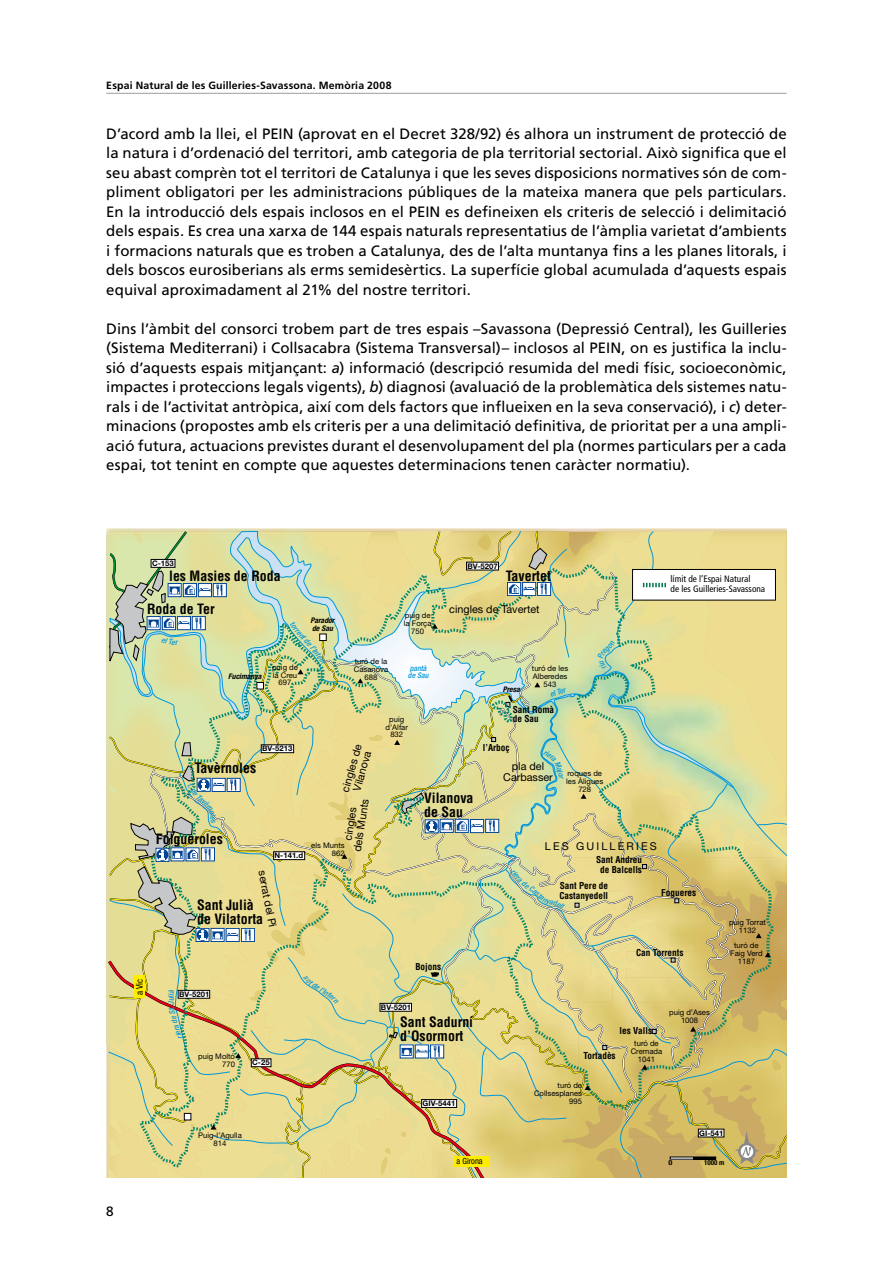
<style>
.page{position:relative;width:893px;height:1263px;background:#fff}
.page>*{position:absolute;margin:0;border:0;box-sizing:border-box;transform-origin:0 0}
.t1{font:15px/19.5px "Frutiger LT Std";color:#000;text-align:justify}
.t2{font:700 condensed 13.95px/14px "Helvetica LT Std";color:#000}
.t3{font:13.5px "Frutiger LT Std";color:#000}
.t4{font:10.8px/10.8px "Helvetica Neue LT Std";color:#000;text-align:center}
.t5{font:10.8px "Helvetica Neue LT Std";letter-spacing:.2em;color:#000}
.t6{font:700 10.5px "Frutiger LT Std";letter-spacing:.02em;color:#000}
.t7{font:700 condensed 9.3px/9.3px "Helvetica LT Std";color:#000}
.t8{font:condensed 9.3px/9.3px "Frutiger LT Std";color:#000}
.t9{font:condensed 9.3px "Helvetica Neue LT Std";color:#000}
.t10{font:condensed 8.55px "Helvetica Neue LT Std";color:#000}
.t11{font:7.65px/7.6px "Helvetica Neue LT Std";color:#000;text-align:center}
.t12{font:700 7.65px "Helvetica Neue LT Std";color:#000}
.t13{font:italic 700 condensed 7.65px/7.6px "Helvetica Neue LT Std";color:#000}
.t14{font:italic 500 condensed 7.65px/7.6px "Helvetica Neue LT Std";color:#0096da}
.t15{font:700 condensed 6.9px "Helvetica Neue LT Std";color:#000}
.t16{font:700 condensed 6.9px "Helvetica Neue LT Std";color:#000;scale:1.19 1}
.s1{font-style:italic}
</style>
<div class="page">
<hr style="left:106px;top:93px;width:681px;height:1px;background:#9c9e9f">
<svg style="left:107px;top:529px;width:680px;height:649px;background:#d8d292"></svg>
<p class="t6" style="left:106px;top:79px;width:287px">Espai Natural de les Guilleries-Savassona. Memòria 2008</p>
<p class="t1" style="left:106px;top:124px;width:682px">D’acord amb la llei, el PEIN (aprovat en el Decret 328/92) és alhora un instrument de protecció de la natura i d’ordenació del territori, amb categoria de pla territorial sectorial . Això significa que el seu abast comprèn tot el territori de Catalunya i que les seves disposicions normatives són de com&shy;pliment obligatori per les administracions públiques de la mateixa manera que pels particulars .<br>En la introducció dels espais inclosos en el PEIN es defineixen els criteris de selecció i delimitació dels espais . Es crea una xarxa de 144 espais naturals representatius de l’àmplia varietat d’ambients i formacions naturals que es troben a Catalunya, des de l’alta muntanya fins a les planes litorals, i dels boscos eurosiberians als erms semidesèrtics . La superfície global acumulada d’aquests espais equival aproximadament al 21% del nostre territori .</p>
<p class="t1" style="left:106px;top:319px;width:682px">Dins l’àmbit del consorci trobem part de tres espais –Savassona (Depressió Central), les Guilleries (Sistema Mediterrani) i Collsacabra (Sistema Transversal)– inclosos al PEIN, on es justifica la inclu&shy;sió d’aquests espais mitjançant: <span class="s1">a</span>) informació (descripció resumida del medi físic, socioeconòmic, impactes i proteccions legals vigents), <span class="s1">b</span>) diagnosi (avaluació de la problemàtica dels sistemes natu&shy;rals i de l’activitat antròpica, així com dels factors que influeixen en la seva conservació), i <span class="s1">c</span>) deter&shy;minacions (propostes amb els criteris per a una delimitació definitiva, de prioritat per a una ampli&shy;ació futura, actuacions previstes durant el desenvolupament del pla (normes particulars per a cada espai, tot tenint en compte que aquestes determinacions tenen caràcter normatiu) .</p>
<p class="t12" style="left:152px;top:558px;width:23px">C-153</p>
<p class="t2" style="left:169px;top:569px;width:113px">les Masies de Roda</p>
<p class="t2" style="left:147px;top:601px;width:69px">Roda de Ter</p>
<p class="t13" style="left:311px;top:617px;width:25px">Parador de Sau</p>
<p class="t11" style="left:404px;top:612px;width:29px">puig de la Força<br>750</p>
<p class="t12" style="left:467px;top:561px;width:32px">BV-5207</p>
<p class="t2" style="left:506px;top:568px;width:47px">Tavertet</p>
<p class="t4" style="left:449px;top:604px;width:92px">cingles de Tavertet</p>
<p class="t8" style="left:671px;top:575px;width:96px">límit de l’Espai Natural<br>de les Guilleries-Savassona</p>
<p class="t13" style="left:228px;top:672px;width:35px">Fucimanya</p>
<p class="t11" style="left:272px;top:663px;width:27px">puig de la Creu<br>697</p>
<p class="t14" style="left:315px;top:644px;width:16px;rotate:52deg">l Infe</p>
<p class="t11" style="left:354px;top:658px;width:36px">turó de la<br>Casanova<br>688</p>
<p class="t14" style="left:408px;top:664px;width:22px">pantà de Sau</p>
<p class="t13" style="left:503px;top:685px;width:19px">Presa</p>
<p class="t11" style="left:532px;top:665px;width:38px">turó de les<br>Alberedes<br>543</p>
<p class="t14" style="left:549px;top:691px;width:17px;rotate:-19deg">el Ter</p>
<p class="t11" style="left:386px;top:715px;width:24px">puig d’Alfar<br>832</p>
<p class="t7" style="left:513px;top:705px;width:43px">Sant Romà de Sau</p>
<p class="t3" style="left:106px;top:1203px;width:9px">8</p>
<p class="t9" style="left:134px;top:995px;width:18px;rotate:-90deg">a Vic</p>
<p class="t12" style="left:262px;top:744px;width:32px">BV-5213</p>
<p class="t2" style="left:195px;top:761px;width:63px">Tavèrnoles</p>
<p class="t14" style="left:192px;top:781px;width:15px;rotate:58deg">t. de</p>
<p class="t2" style="left:156px;top:832px;width:69px">Folgueroles</p>
<p class="t12" style="left:275px;top:851px;width:30px">N-141.d</p>
<p class="t4" style="left:268px;top:869px;width:59px;rotate:79deg">serrat del Pi</p>
<p class="t2" style="left:197px;top:898px;width:68px">Sant Julià de Vilatorta</p>
<p class="t4" style="left:340px;top:790px;width:51px;rotate:-74deg">cingles de<br>Vilanova</p>
<p class="t4" style="left:341px;top:849px;width:55px;rotate:-81deg">cingles dels Munts</p>
<p class="t11" style="left:311px;top:841px;width:35px;text-align:right">els Munts<br>862</p>
<p class="t12" style="left:179px;top:989px;width:32px">BV-5201</p>
<p class="t14" style="left:167px;top:997px;width:4px;rotate:-90deg">l</p>
<p class="t11" style="left:198px;top:1052px;width:38px;text-align:right">puig Moltó<br>770</p>
<p class="t12" style="left:252px;top:1058px;width:19px">C-25</p>
<p class="t11" style="left:198px;top:1131px;width:45px">Puig-l’Agulla<br>814</p>
<p class="t2" style="left:424px;top:790px;width:51px">Vilanova de Sau</p>
<p class="t7" style="left:483px;top:743px;width:28px">l’Arboç</p>
<p class="t4" style="left:503px;top:761px;width:51px">pla del<br>Carbasser</p>
<p class="t11" style="left:566px;top:769px;width:39px">roques de les Àligues<br>728</p>
<p class="t5" style="left:545px;top:839px;width:113px">LES GUILLERIES</p>
<p class="t7" style="left:596px;top:855px;width:48px;text-align:center">Sant Andreu de Balcells</p>
<p class="t7" style="left:559px;top:881px;width:50px">Sant Pere de<br>Castanyedell</p>
<p class="t7" style="left:661px;top:888px;width:36px">Fogueres</p>
<p class="t7" style="left:415px;top:962px;width:27px">Bojons</p>
<p class="t7" style="left:636px;top:948px;width:49px">Can Torrents</p>
<p class="t11" style="left:729px;top:918px;width:38px">puig Torrat<br>1132</p>
<p class="t11" style="left:730px;top:942px;width:34px">turó de<br>Faig Verd<br>1187</p>
<p class="t12" style="left:381px;top:1002px;width:32px">BV-5201</p>
<p class="t2" style="left:400px;top:1015px;width:74px">Sant Sadurní d’Osormort</p>
<p class="t12" style="left:423px;top:1098px;width:34px">GIV-5441</p>
<p class="t7" style="left:620px;top:1025px;width:34px">les Valls</p>
<p class="t11" style="left:669px;top:1009px;width:42px">puig d’Ases<br>1008</p>
<p class="t7" style="left:583px;top:1051px;width:34px">Tortadès</p>
<p class="t11" style="left:534px;top:1082px;width:50px;text-align:right">turó de<br>Collsesplanes<br>995</p>
<p class="t11" style="left:631px;top:1039px;width:33px">turó de<br>Cremada<br>1041</p>
<p class="t12" style="left:699px;top:1128px;width:26px">GI-541</p>
<p class="t10" style="left:457px;top:1156px;width:28px">a Girona</p>
<p class="t16" style="left:668px;top:1158px;width:5px">0</p>
<p class="t15" style="left:704px;top:1158px;width:22px">1000 m</p>
</div>
